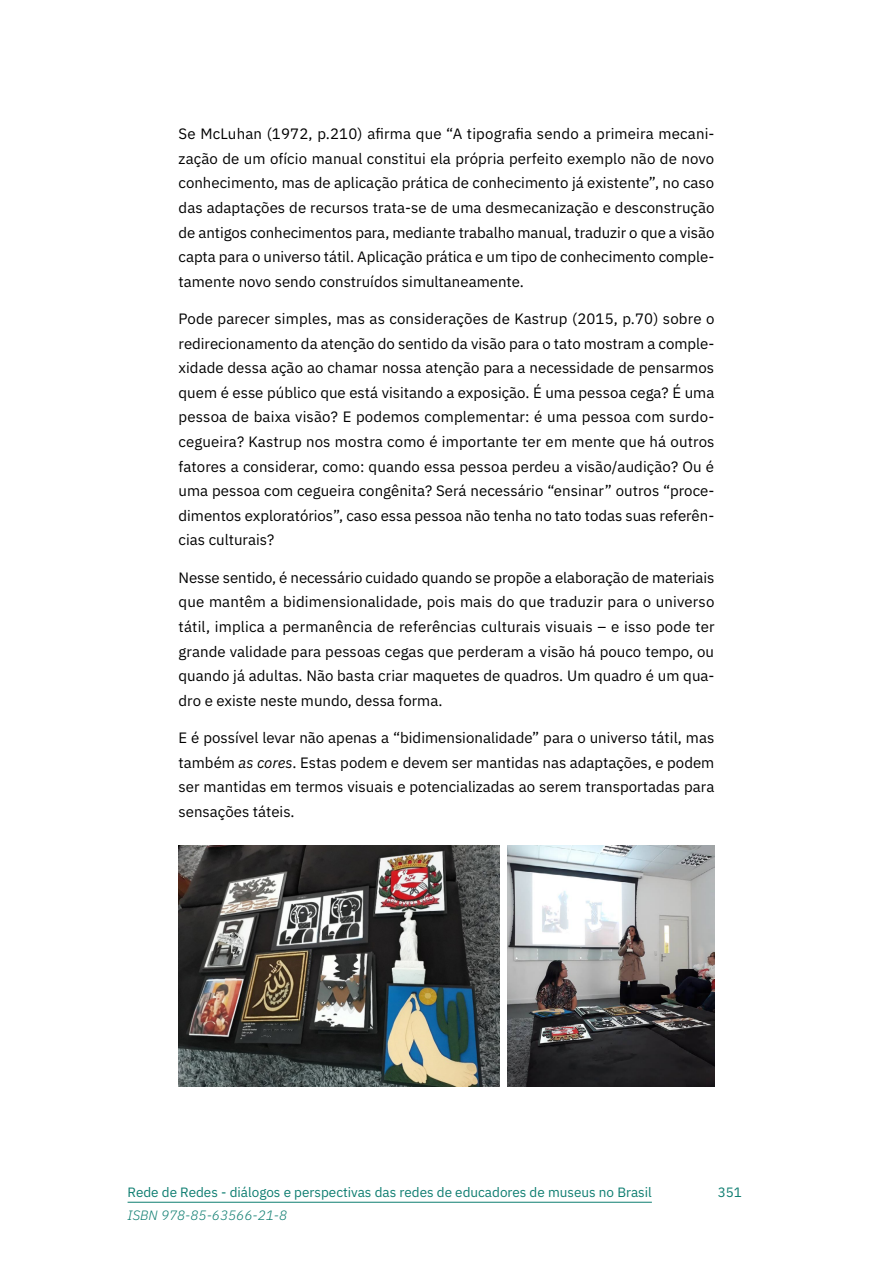
<style>
.page{position:relative;width:893px;height:1263px;background:#fff}
.page>*{position:absolute;margin:0;border:0;box-sizing:border-box;transform-origin:0 0}
.t1{font:15px/24.6px "IBM Plex Sans";color:#000;text-align:justify}
.t2{font:13.5px "IBM Plex Sans";color:#0d7d70}
.t3{font:italic 300 13.5px "IBM Plex Sans";color:#0d7d70}
.s1{font-style:italic}
</style>
<div class="page">
<hr style="left:128px;top:1202px;width:524px;height:1px;background:#0d7d70">
<img style="left:179px;top:845px;width:321px;height:241px">
<img style="left:507px;top:845px;width:207px;height:242px">
<p class="t1" style="left:179px;top:120px;width:538px">Se McLuhan (1972, p.210) afirma que “A tipografia sendo a primeira mecani&shy;zação de um ofício manual constitui ela própria perfeito exemplo não de novo conhecimento, mas de aplicação prática de conhecimento já existente”, no caso das adaptações de recursos trata-se de uma desmecanização e desconstrução de antigos conhecimentos para, mediante trabalho manual, traduzir o que a visão capta para o universo tátil. Aplicação prática e um tipo de conhecimento comple&shy;tamente novo sendo construídos simultaneamente.</p>
<p class="t1" style="left:179px;top:305px;width:537px">Pode parecer simples, mas as considerações de Kastrup (2015, p.70) sobre o redirecionamento da atenção do sentido da visão para o tato mostram a comple&shy;xidade dessa ação ao chamar nossa atenção para a necessidade de pensarmos quem é esse público que está visitando a exposição. É uma pessoa cega? É uma pessoa de baixa visão? E podemos complementar: é uma pessoa com surdo&shy;cegueira? Kastrup nos mostra como é importante ter em mente que há outros fatores a considerar, como: quando essa pessoa perdeu a visão/audição? Ou é uma pessoa com cegueira congênita? Será necessário “ensinar” outros “proce&shy;dimentos exploratórios”, caso essa pessoa não tenha no tato todas suas referên&shy;cias culturais?</p>
<p class="t1" style="left:179px;top:564px;width:538px">Nesse sentido, é necessário cuidado quando se propõe a elaboração de materiais que mantêm a bidimensionalidade, pois mais do que traduzir para o universo tátil, implica a permanência de referências culturais visuais – e isso pode ter grande validade para pessoas cegas que perderam a visão há pouco tempo, ou quando já adultas. Não basta criar maquetes de quadros. Um quadro é um qua&shy;dro e existe neste mundo, dessa forma.</p>
<p class="t1" style="left:179px;top:724px;width:537px">E é possível levar não apenas a “bidimensionalidade” para o universo tátil, mas também <span class="s1">as cores</span>. Estas podem e devem ser mantidas nas adaptações, e podem ser mantidas em termos visuais e potencializadas ao serem transportadas para sensações táteis.</p>
<p class="t2" style="left:128px;top:1182px;width:526px">Rede de Redes - diálogos e perspectivas das redes de educadores de museus no Brasil</p>
<p class="t3" style="left:128px;top:1205px;width:161px">ISBN 978-85-63566-21-8</p>
<p class="t2" style="left:718px;top:1182px;width:26px">351</p>
</div>
